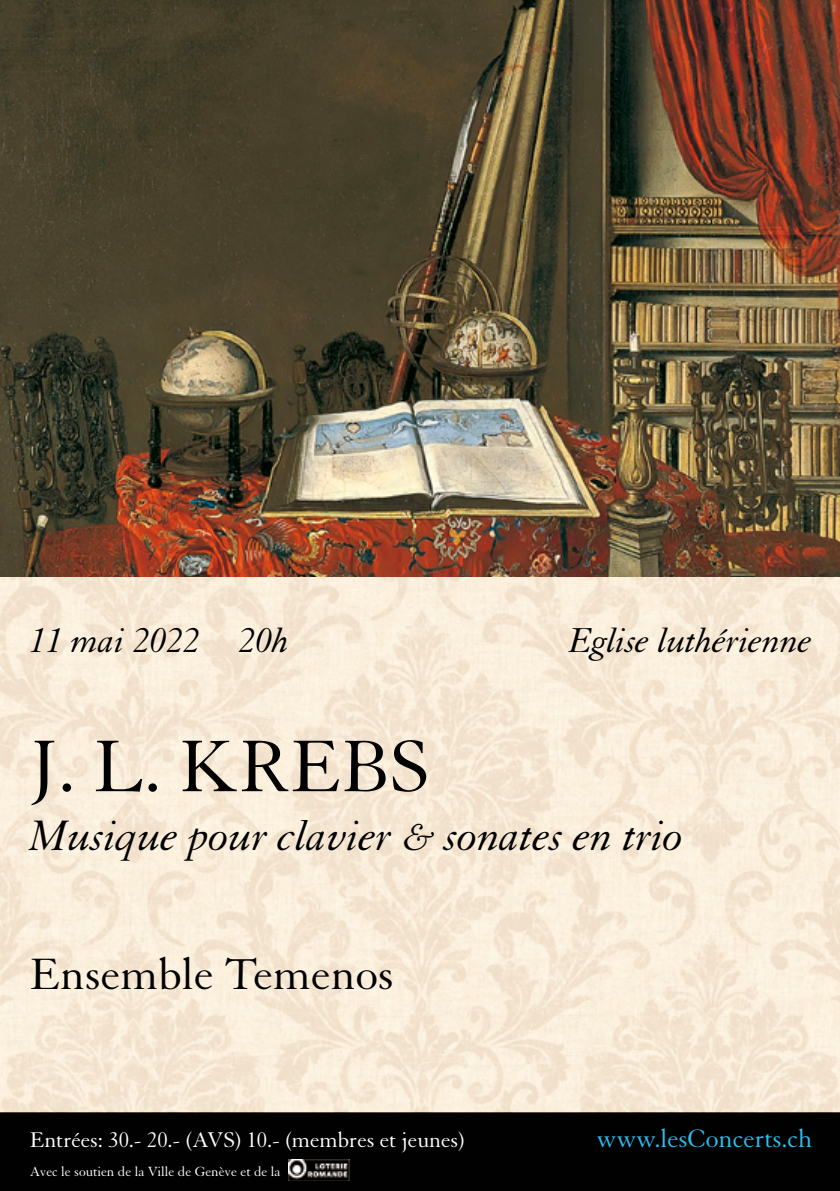
<style>
.page{position:relative;width:840px;height:1191px;background:#fff}
.page>*{position:absolute;margin:0;border:0;box-sizing:border-box;transform-origin:0 0}
.t1{font:79.6px "Granjon";color:#010101}
.t2{font:47.8px "Granjon";color:#010101}
.t3{font:46.2px "Granjon Italic Os F";color:#010101}
.t4{font:italic 37.6px "Granjon LT Std";letter-spacing:-.005em;color:#010101}
.t5{font:27.4px "Granjon LT Std";letter-spacing:-.005em;color:#2dbdee}
.t6{font:23.2px "Granjon LT Std";letter-spacing:-.005em;color:#fff}
.t7{font:14.4px "Granjon LT Std";letter-spacing:-.005em;color:#fff}
</style>
<div class="page">
<img style="left:0;top:0;width:839px;height:1112px">
<div style="left:0;top:1112px;width:839px;height:79px;background:#010101"></div>
<img style="left:288px;top:1159px;width:61px;height:22px">
<h3 class="t4" style="left:30px;top:620px;width:262px">11 mai 2022 20h</h3>
<h3 class="t4" style="left:569px;top:620px;width:244px">Eglise luthérienne</h3>
<h1 class="t1" style="left:30px;top:724px;width:401px">J. L. KREBS</h1>
<h3 class="t3" style="left:30px;top:811px;width:655px">Musique pour clavier &amp; sonates en trio</h3>
<h2 class="t2" style="left:30px;top:949px;width:365px">Ensemble Temenos</h2>
<p class="t6" style="left:30px;top:1127px;width:436px">Entrées: 30.- 20.- (AVS) 10.- (membres et jeunes)</p>
<p class="t5" style="left:596px;top:1123px;width:217px">www.lesConcerts.ch</p>
<p class="t7" style="left:30px;top:1164px;width:252px">Avec le soutien de la Ville de Genève et de la</p>
</div>
